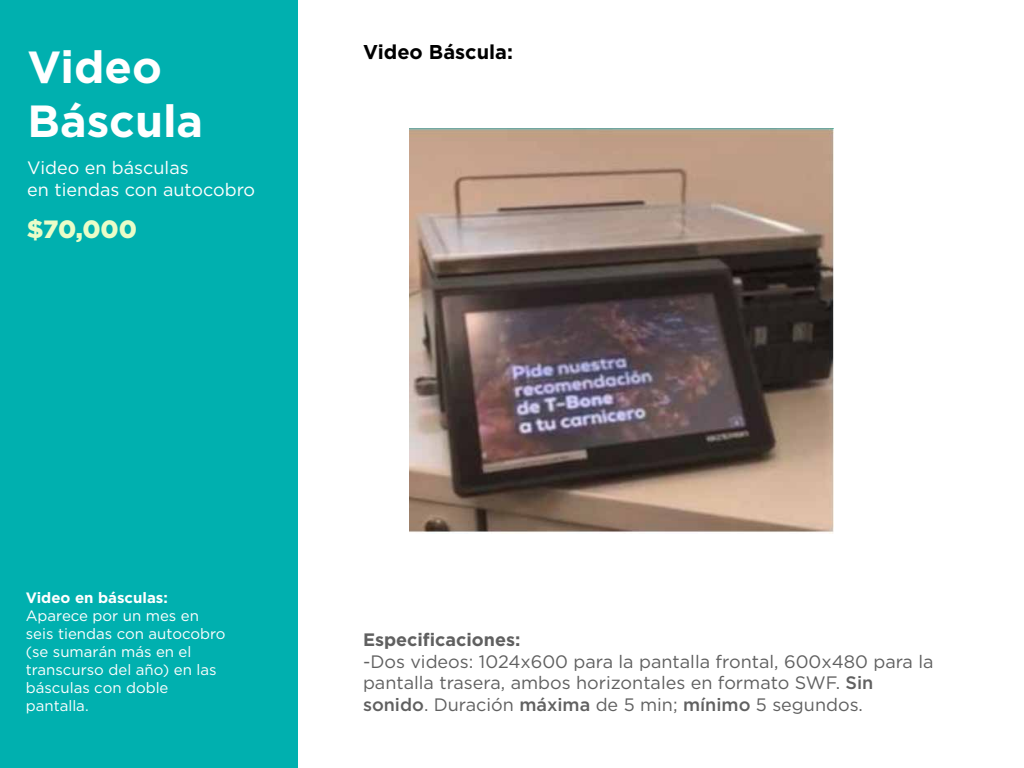
<style>
.page{position:relative;width:1024px;height:768px;background:#fff}
.page>*{position:absolute;margin:0;border:0;box-sizing:border-box;transform-origin:0 0}
.t1{font:700 45px/54px "Gotham HTF";color:#fff}
.t2{font:900 25px "Gotham HTF";color:#eafdc8}
.t3{font:700 20px "Gotham HTF";color:#000}
.t4{font:18px/21.6px "Gotham HTF";color:#606060}
.t5{font:18px/21.6px "Gotham HTF";color:#fff}
.t6{font:700 18px "Gotham HTF";color:#606060}
.t7{font:15px/18px "Gotham HTF";color:#fff}
.t8{font:700 15px "Gotham HTF";color:#fff}
.s1{font-weight:500}
</style>
<div class="page">
<div style="left:0;top:0;width:298px;height:768px;background:#00b0af"></div>
<img style="left:410px;top:128px;width:424px;height:406px">
<h1 class="t1" style="left:28px;top:39px;width:177px">Video<br>Báscula</h1>
<p class="t5" style="left:27px;top:157px;width:229px">Video en básculas<br>en tiendas con autocobro</p>
<h2 class="t2" style="left:27px;top:215px;width:112px">$70,000</h2>
<p class="t3" style="left:363px;top:41px;width:151px">Video Báscula:</p>
<p class="t8" style="left:26px;top:589px;width:144px">Video en básculas:</p>
<p class="t7" style="left:26px;top:606px;width:201px">Aparece por un mes en seis tiendas con autocobro (se sumarán más en el transcurso del año) en las básculas con doble pantalla.</p>
<p class="t6" style="left:363px;top:629px;width:159px">Especificaciones:</p>
<p class="t4" style="left:363px;top:650px;width:572px">-Dos videos: 1024x600 para la pantalla frontal, 600x480 para la pantalla trasera, ambos horizontales en formato SWF. <span class="s1">Sin sonido</span>. Duración <span class="s1">máxima</span> de 5 min; <span class="s1">mínimo</span> 5 segundos.</p>
</div>
